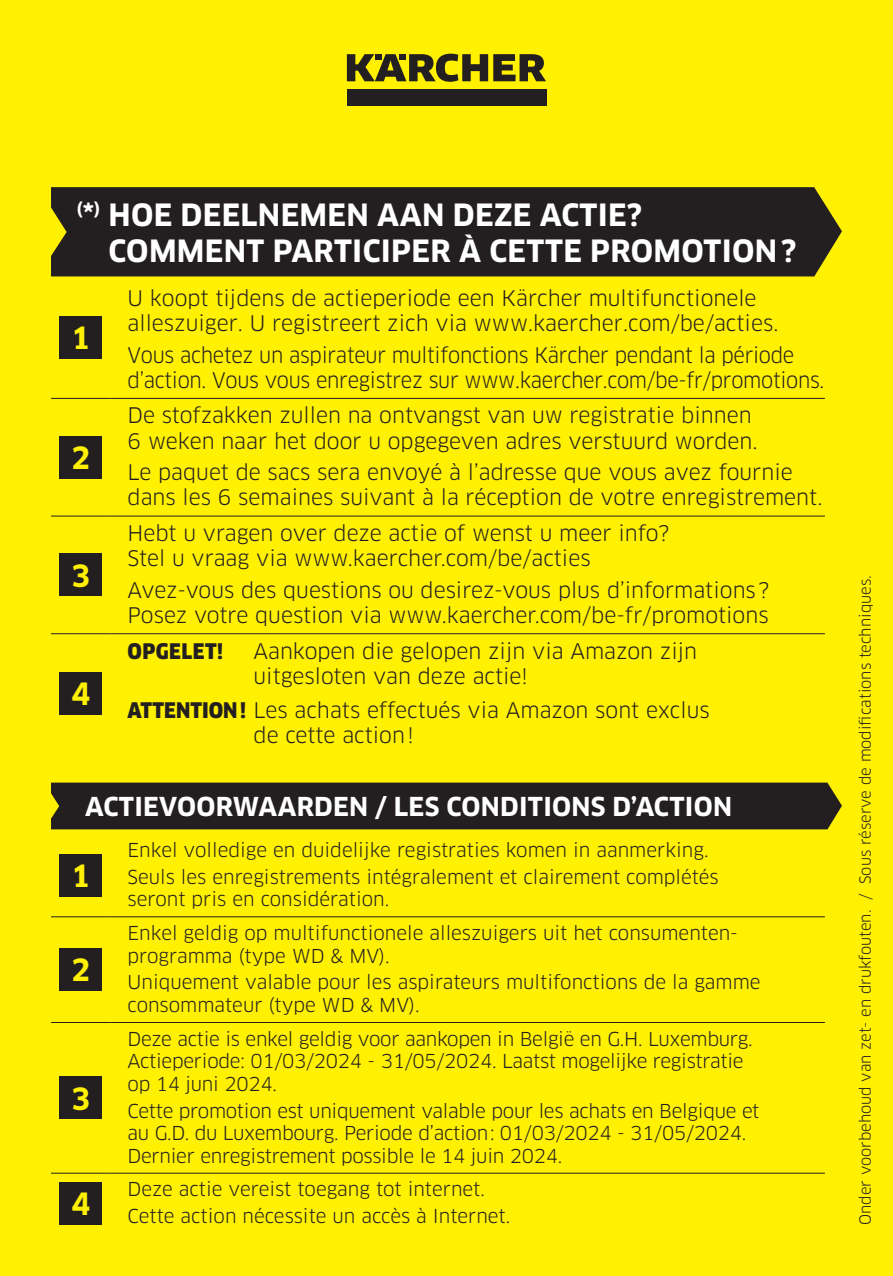
<style>
.page{position:relative;width:893px;height:1276px;background:#fff101}
.page>*{position:absolute;margin:0;border:0;box-sizing:border-box;transform-origin:0 0}
.t1{font:700 30px/36px "Clan Pro";letter-spacing:.01em;color:#fff}
.t2{font:700 30px "Clan Pro";color:#fff101}
.t3{font:700 25.5px "Clan Pro";letter-spacing:.01em;color:#fff}
.t4{font:21px/25.2px "Clan Pro";color:#231f20}
.t5{font:21px/25.2px "Clan Pro";color:#231f20;scale:.95 1}
.t6{font:900 21px "Clan Pro Narr";letter-spacing:.02em;color:#231f20}
.t7{font:18.6px/22.5px "Clan Pro";letter-spacing:-.01em;color:#231f20}
.t8{font:15px "Clan Pro";color:#231f20}
.s1{font-family:"Clan Pro Narr";font-weight:900}
</style>
<div class="page">
<div style="left:347px;top:90px;width:199px;height:16px;background:#231f20"></div>
<svg style="left:347px;top:54px;width:199px;height:28px"></svg>
<hr style="left:51px;top:398px;width:60px;height:1px;background:#231f20">
<hr style="left:111px;top:398px;width:714px;height:1px;background:#231f20">
<hr style="left:51px;top:515px;width:60px;height:1px;background:#231f20">
<hr style="left:111px;top:515px;width:714px;height:1px;background:#231f20">
<hr style="left:51px;top:633px;width:60px;height:1px;background:#231f20">
<hr style="left:111px;top:633px;width:714px;height:1px;background:#231f20">
<div style="left:60px;top:316px;width:42px;height:43px;background:#231f20"></div>
<div style="left:60px;top:436px;width:42px;height:42px;background:#231f20"></div>
<div style="left:60px;top:553px;width:42px;height:43px;background:#231f20"></div>
<div style="left:60px;top:672px;width:42px;height:43px;background:#231f20"></div>
<hr style="left:51px;top:916px;width:60px;height:1px;background:#231f20">
<hr style="left:111px;top:916px;width:714px;height:1px;background:#231f20">
<hr style="left:51px;top:1022px;width:60px;height:1px;background:#231f20">
<hr style="left:111px;top:1022px;width:714px;height:1px;background:#231f20">
<hr style="left:51px;top:1172px;width:60px;height:1px;background:#231f20">
<hr style="left:111px;top:1172px;width:714px;height:1px;background:#231f20">
<div style="left:60px;top:854px;width:42px;height:42px;background:#231f20"></div>
<div style="left:60px;top:948px;width:42px;height:43px;background:#231f20"></div>
<div style="left:60px;top:1076px;width:42px;height:43px;background:#231f20"></div>
<div style="left:60px;top:1182px;width:42px;height:42px;background:#231f20"></div>
<div style="left:51px;top:187px;width:791px;height:89px;background:#231f20"></div>
<div style="left:51px;top:782px;width:791px;height:47px;background:#231f20"></div>
<p class="t1" style="left:109px;top:197px;width:689px;text-indent:-32px"><sup>(</sup>*<sup>)</sup> HOE DEELNEMEN AAN DEZE ACTIE?<br>COMMENT PARTICIPER À CETTE PROMOTION?</p>
<p class="t2" style="left:71px;top:321px;width:21px">1</p>
<p class="t2" style="left:71px;top:440px;width:21px">2</p>
<p class="t2" style="left:71px;top:558px;width:21px">3</p>
<p class="t2" style="left:71px;top:677px;width:21px">4</p>
<p class="t4" style="left:128px;top:285px;width:652px">U koopt tijdens de actieperiode een Kärcher multifunctionele alleszuiger. U registreert zich via www.kaercher.com/be/acties.</p>
<p class="t5" style="left:128px;top:342px;width:735px">Vous achetez un aspirateur multifonctions Kärcher pendant la période d’action. Vous vous enregistrez sur www.kaercher.com/be-fr/promotions.</p>
<p class="t4" style="left:128px;top:403px;width:631px">De stofzakken zullen na ontvangst van uw registratie binnen<br>6 weken naar het door u opgegeven adres verstuurd worden.</p>
<p class="t4" style="left:128px;top:460px;width:697px">Le paquet de sacs sera envoyé à l’adresse que vous avez fournie dans les 6 semaines suivant à la réception de votre enregistrement.</p>
<p class="t4" style="left:128px;top:521px;width:543px">Hebt u vragen over deze actie of wenst u meer info?<br>Stel u vraag via www.kaercher.com/be/acties</p>
<p class="t4" style="left:128px;top:577px;width:643px">Avez-vous des questions ou desirez-vous plus d’informations?<br>Posez votre question via www.kaercher.com/be-fr/promotions</p>
<p class="t6" style="left:128px;top:639px;width:97px">OPGELET!</p>
<p class="t4" style="left:254px;top:638px;width:445px">Aankopen die gelopen zijn via Amazon zijn uitgesloten van deze actie!</p>
<p class="t4" style="left:254px;top:697px;width:458px;text-indent:-126px"><span class="s1">ATTENTION!</span> Les achats effectués via Amazon sont exclus de cette action!</p>
<p class="t3" style="left:85px;top:792px;width:648px">ACTIEVOORWAARDEN / LES CONDITIONS D’ACTION</p>
<p class="t2" style="left:71px;top:858px;width:21px">1</p>
<p class="t2" style="left:71px;top:953px;width:21px">2</p>
<p class="t2" style="left:71px;top:1081px;width:21px">3</p>
<p class="t2" style="left:71px;top:1186px;width:21px">4</p>
<p class="t7" style="left:128px;top:839px;width:583px">Enkel volledige en duidelijke registraties komen in aanmerking.</p>
<p class="t7" style="left:128px;top:865px;width:593px">Seuls les enregistrements intégralement et clairement complétés seront pris en considération.</p>
<p class="t7" style="left:128px;top:922px;width:609px">Enkel geldig op multifunctionele alleszuigers uit het consumenten&shy;programma (type WD &amp; MV).</p>
<p class="t7" style="left:128px;top:971px;width:634px">Uniquement valable pour les aspirateurs multifonctions de la gamme consommateur (type WD &amp; MV).</p>
<p class="t7" style="left:128px;top:1027px;width:627px">Deze actie is enkel geldig voor aankopen in België en G.H. Luxemburg.<br>Actieperiode: 01/03/2024 - 31/05/2024. Laatst mogelijke registratie op 14 juni 2024.</p>
<p class="t7" style="left:128px;top:1099px;width:633px">Cette promotion est uniquement valable pour les achats en Belgique et au G.D. du Luxembourg. Periode d’action: 01/03/2024 - 31/05/2024.<br>Dernier enregistrement possible le 14 juin 2024.</p>
<p class="t7" style="left:128px;top:1178px;width:359px">Deze actie vereist toegang tot internet.</p>
<p class="t7" style="left:128px;top:1205px;width:384px">Cette action nécessite un accès à Internet.</p>
<p class="t8" style="left:856px;top:1225px;width:651px;rotate:-90deg">Onder voorbehoud van zet- en drukfouten. / Sous réserve de modifications techniques.</p>
</div>
